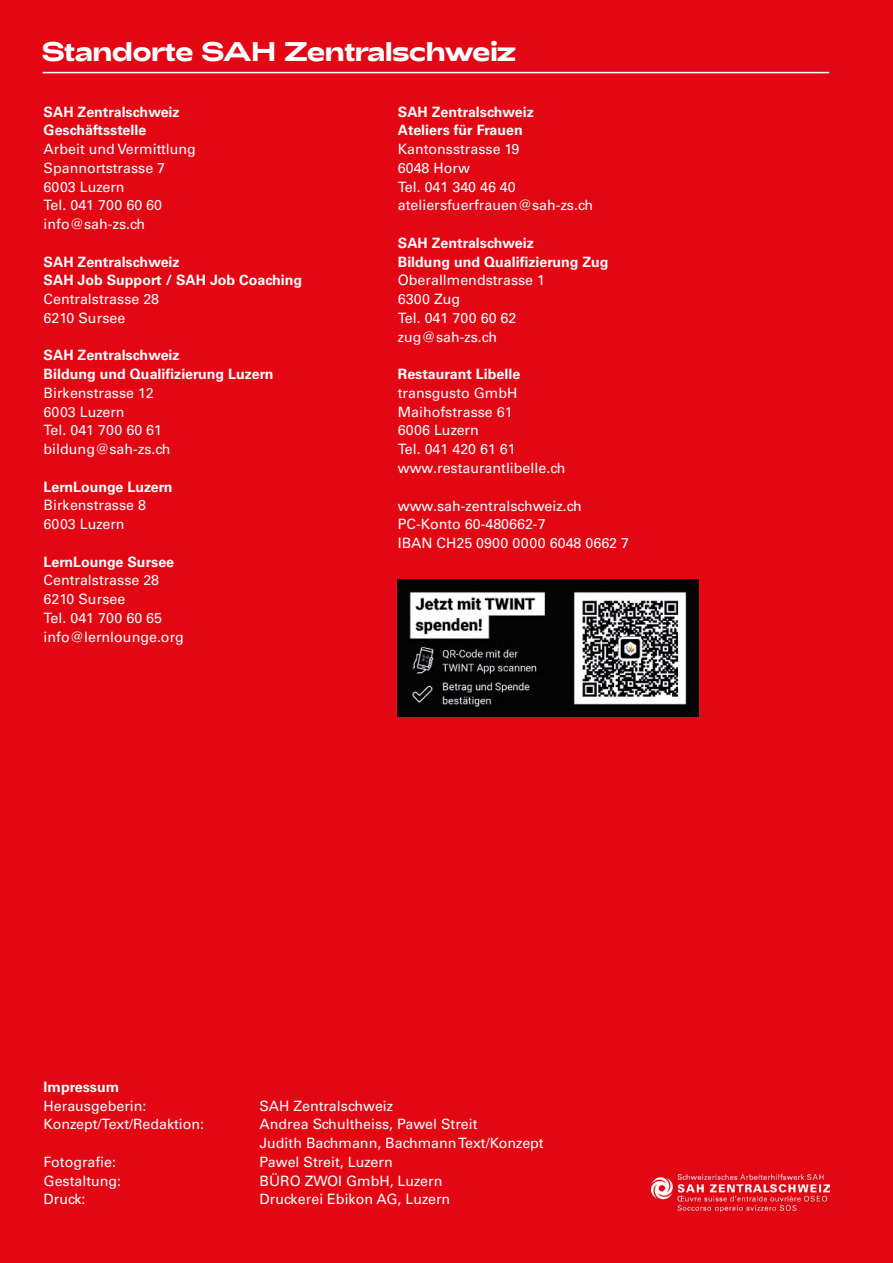
<style>
.page{position:relative;width:893px;height:1263px;background:#e30613}
.page>*{position:absolute;margin:0;border:0;box-sizing:border-box;transform-origin:0 0}
.t1{font:700 27px "Adieu";letter-spacing:-.035em;color:#fff}
.t2{font:14.25px/18.8px "Univers LT Std";color:#fff}
.t3{font:700 14.25px/18.8px "Univers LT Std";color:#fff}
</style>
<div class="page">
<img style="left:651px;top:1174px;width:178px;height:38px">
<hr style="left:43px;top:72px;width:786px;height:1px;background:#fff">
<img style="left:398px;top:579px;width:301px;height:138px">
<h1 class="t1" style="left:41px;top:35px;width:476px">Standorte SAH Zentralschweiz</h1>
<p class="t3" style="left:44px;top:102px;width:138px">SAH Zentralschweiz<br>Geschäftsstelle</p>
<p class="t2" style="left:44px;top:140px;width:154px">Arbeit und Vermittlung<br>Spannortstrasse 7<br>6003 Luzern<br>Tel. 041 700 60 60 info@sah-zs.ch</p>
<p class="t3" style="left:44px;top:252px;width:260px">SAH Zentralschweiz<br>SAH Job Support / SAH Job Coaching</p>
<p class="t2" style="left:44px;top:290px;width:117px">Centralstrasse 28<br>6210 Sursee</p>
<p class="t3" style="left:44px;top:346px;width:231px">SAH Zentralschweiz<br>Bildung und Qualifizierung Luzern</p>
<p class="t2" style="left:44px;top:383px;width:128px">Birkenstrasse 12<br>6003 Luzern<br>Tel. 041 700 60 61 bildung@sah-zs.ch</p>
<p class="t3" style="left:44px;top:477px;width:130px">LernLounge Luzern</p>
<p class="t2" style="left:44px;top:496px;width:104px">Birkenstrasse 8<br>6003 Luzern</p>
<p class="t3" style="left:44px;top:552px;width:132px">LernLounge Sursee</p>
<p class="t2" style="left:44px;top:571px;width:142px">Centralstrasse 28<br>6210 Sursee<br>Tel. 041 700 60 65 info@lernlounge.org</p>
<p class="t3" style="left:398px;top:102px;width:138px">SAH Zentralschweiz<br>Ateliers für Frauen</p>
<p class="t2" style="left:398px;top:140px;width:197px">Kantonsstrasse 19<br>6048 Horw<br>Tel. 041 340 46 40 ateliersfuerfrauen@sah-zs.ch</p>
<p class="t3" style="left:398px;top:234px;width:212px">SAH Zentralschweiz<br>Bildung und Qualifizierung Zug</p>
<p class="t2" style="left:398px;top:271px;width:149px">Oberallmendstrasse 1<br>6300 Zug<br>Tel. 041 700 60 62 zug@sah-zs.ch</p>
<p class="t3" style="left:398px;top:365px;width:124px">Restaurant Libelle</p>
<p class="t2" style="left:398px;top:384px;width:169px">transgusto GmbH<br>Maihofstrasse 61<br>6006 Luzern<br>Tel. 041 420 61 61 www.restaurantlibelle.ch</p>
<p class="t2" style="left:398px;top:496px;width:233px">www.sah-zentralschweiz.ch<br>PC-Konto 60-480662-7<br>IBAN CH25 0900 0000 6048 0662 7</p>
<p class="t3" style="left:44px;top:1077px;width:77px">Impressum</p>
<p class="t2" style="left:44px;top:1096px;width:104px">Herausgeberin:</p>
<p class="t2" style="left:260px;top:1096px;width:135px">SAH Zentralschweiz</p>
<p class="t2" style="left:44px;top:1115px;width:162px">Konzept/Text/Redaktion:</p>
<p class="t2" style="left:260px;top:1115px;width:286px">Andrea Schultheiss, Pawel Streit<br>Judith Bachmann, Bachmann Text/Konzept</p>
<p class="t2" style="left:44px;top:1152px;width:74px">Fotografie:</p>
<p class="t2" style="left:260px;top:1152px;width:135px">Pawel Streit, Luzern</p>
<p class="t2" style="left:44px;top:1171px;width:79px">Gestaltung:</p>
<p class="t2" style="left:260px;top:1171px;width:184px">BÜRO ZWOI GmbH, Luzern</p>
<p class="t2" style="left:44px;top:1190px;width:44px">Druck:</p>
<p class="t2" style="left:260px;top:1190px;width:192px">Druckerei Ebikon AG, Luzern</p>
</div>
